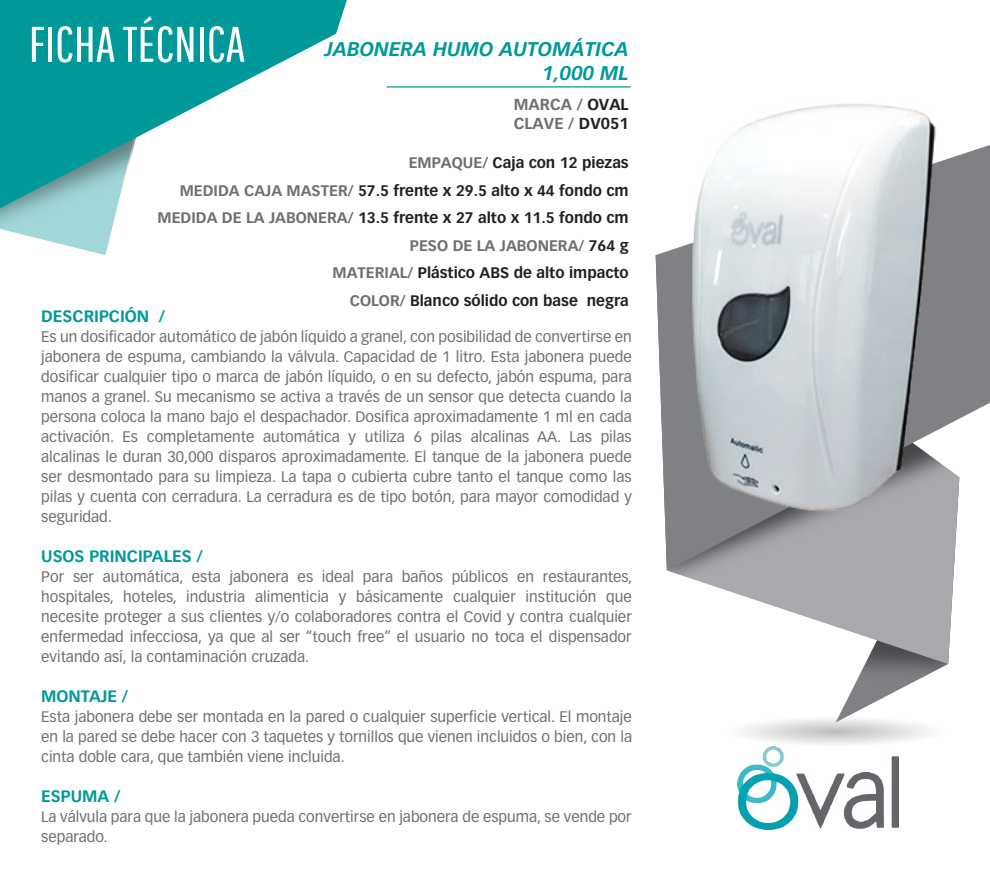
<style>
.page{position:relative;width:990px;height:884px;background:#fff}
.page>*{position:absolute;margin:0;border:0;box-sizing:border-box;transform-origin:0 0}
.t1{font:italic 700 19.5px/23.4px "Vectora LH";color:#099;text-align:right}
.t2{font:700 16.25px "Vectora LT Std";color:#099}
.t3{font:700 15.62px/18.8px "Vectora LT Std";color:#6d6e71}
.t4{font:15px/20px "Vectora LH";color:#6d6e70;text-align:justify}
.t5{font:700 15px/27.5px "Vectora LT Std";color:#231f20;text-align:right}
.s1{color:#231f20}
.s2{color:#6d6e71}
</style>
<div class="page">
<svg style="left:743px;top:709px;width:186px;height:35px"></svg>
<img style="left:842px;top:664px;width:106px;height:45px">
<svg style="left:804px;top:616px;width:147px;height:48px;fill:#a7a9ac"></svg>
<img style="left:666px;top:570px;width:288px;height:46px">
<svg style="left:656px;top:145px;width:334px;height:425px"></svg>
<img style="left:0;top:208px;width:117px;height:47px">
<svg style="left:0;top:0;width:347px;height:208px;fill:#099"></svg>
<img style="left:738px;top:746px;width:160px;height:83px">
<svg style="left:32px;top:27px;width:12px;height:35px"></svg>
<hr style="left:48px;top:27px;width:4px;height:35px;background:#fff">
<svg style="left:58px;top:26px;width:57px;height:37px"></svg>
<svg style="left:123px;top:16px;width:70px;height:47px"></svg>
<hr style="left:200px;top:27px;width:4px;height:35px;background:#fff">
<svg style="left:209px;top:26px;width:36px;height:37px"></svg>
<hr style="left:387px;top:86px;width:244px;height:2px;background:#099">
<img style="left:670px;top:103px;width:284px;height:424px">
<p class="t1" style="left:325px;top:38px;width:305px">JABONERA HUMO AUTOMÁTICA<br>1,000 ML</p>
<p class="t3" style="left:514px;top:95px;width:116px">MARCA / <span class="s1">OVAL<br></span>CLAVE / <span class="s1">DV051</span></p>
<p class="t5" style="left:158px;top:149px;width:473px"><span class="s2">EMPAQUE/</span> Caja con 12 piezas<br><span class="s2">MEDIDA CAJA MASTER/</span> 57.5 frente x 29.5 alto x 44 fondo cm <span class="s2">MEDIDA DE LA JABONERA/</span> 13.5 frente x 27 alto x 11.5 fondo cm <span class="s2">PESO DE LA JABONERA/</span> 764 g<br><span class="s2">MATERIAL/</span> Plástico ABS de alto impacto<br><span class="s2">COLOR/</span> Blanco sólido con base negra</p>
<p class="t2" style="left:41px;top:306px;width:125px">DESCRIPCIÓN /</p>
<p class="t4" style="left:41px;top:326px;width:592px">Es un dosificador automático de jabón líquido a granel, con posibilidad de convertirse en jabonera de espuma, cambiando la válvula. Capacidad de 1 litro. Esta jabonera puede dosificar cualquier tipo o marca de jabón líquido, o en su defecto, jabón espuma, para manos a granel. Su mecanismo se activa a través de un sensor que detecta cuando la persona coloca la mano bajo el despachador. Dosifica aproximadamente 1 ml en cada activación. Es completamente automática y utiliza 6 pilas alcalinas AA. Las pilas alcalinas le duran 30,000 disparos aproximadamente. El tanque de la jabonera puede ser desmontado para su limpieza. La tapa o cubierta cubre tanto el tanque como las pilas y cuenta con cerradura. La cerradura es de tipo botón, para mayor comodidad y seguridad.</p>
<p class="t2" style="left:41px;top:546px;width:163px">USOS PRINCIPALES /</p>
<p class="t4" style="left:41px;top:566px;width:593px">Por ser automática, esta jabonera es ideal para baños públicos en restaurantes, hospitales, hoteles, industria alimenticia y básicamente cualquier institución que necesite proteger a sus clientes y/o colaboradores contra el Covid y contra cualquier enfermedad infecciosa, ya que al ser “touch free” el usuario no toca el dispensador evitando así, la contaminación cruzada.</p>
<p class="t2" style="left:41px;top:686px;width:88px">MONTAJE /</p>
<p class="t4" style="left:41px;top:706px;width:592px">Esta jabonera debe ser montada en la pared o cualquier superficie vertical. El montaje en la pared se debe hacer con 3 taquetes y tornillos que vienen incluidos o bien, con la cinta doble cara, que también viene incluida.</p>
<p class="t2" style="left:41px;top:786px;width:81px">ESPUMA /</p>
<p class="t4" style="left:41px;top:806px;width:592px">La válvula para que la jabonera pueda convertirse en jabonera de espuma, se vende por separado.</p>
</div>
